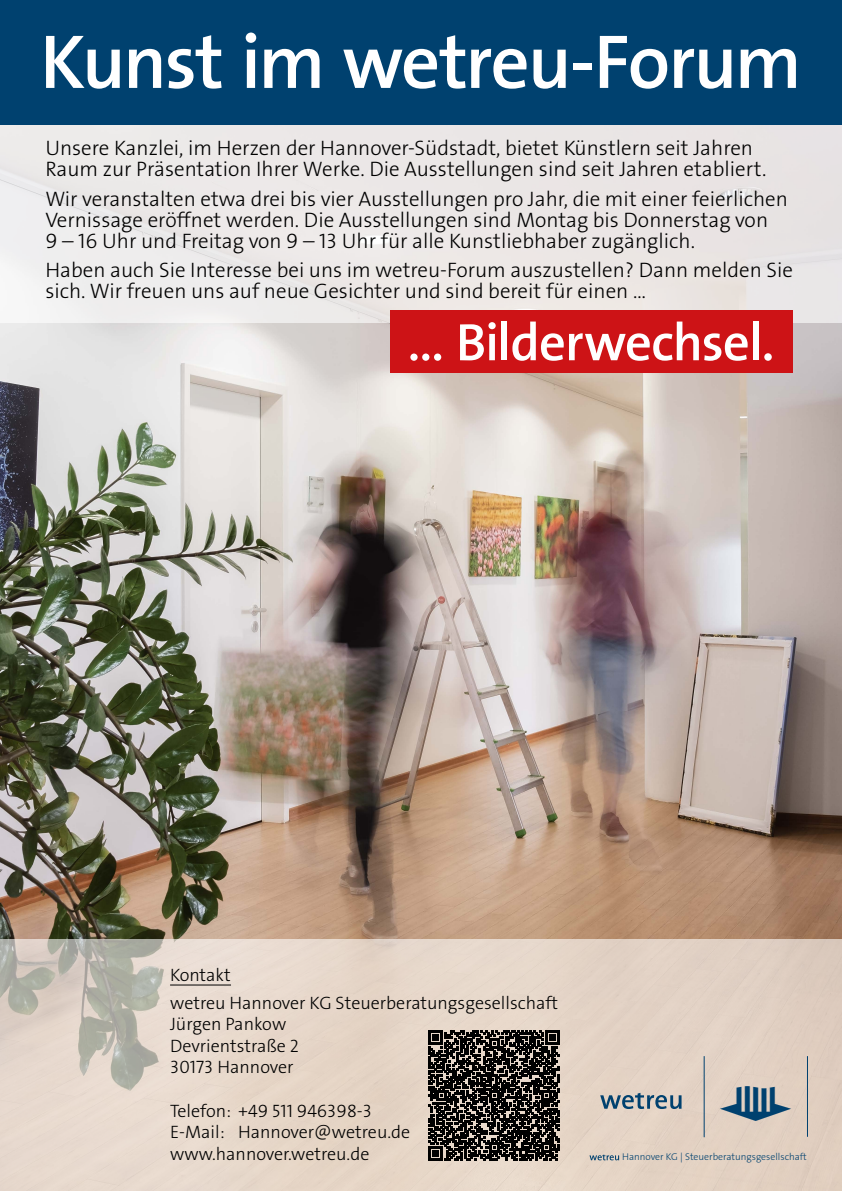
<style>
.page{position:relative;width:842px;height:1191px;background:#fff}
.page>*{position:absolute;margin:0;border:0;box-sizing:border-box;transform-origin:0 0}
.t1{font:700 77px "Wecon The Sans Basic";letter-spacing:-.03em;color:#fff}
.t2{font:700 53px "Wecon The Sans Basic";letter-spacing:-.02em;color:#fff}
.t3{font:49.4px "Wecon The Sans Basic";color:#00416f}
.t4{font:21px/21px "Wecon The Sans Basic";color:#000}
.t5{font:18px/21.6px "Wecon The Sans Basic";color:#000}
.t6{font:9.8px "Wecon The Sans Basic";color:#00416f}
</style>
<div class="page">
<img style="left:0;top:323px;width:842px;height:615px">
<svg style="left:0;top:938px;width:842px;height:253px;background:#e0d1c4"></svg>
<div style="left:0;top:0;width:842px;height:323px;background:#ece8e7"></div>
<hr style="left:170px;top:984px;width:61px;height:1px;background:#000">
<div style="left:0;top:0;width:842px;height:125px;background:#00416f"></div>
<div style="left:390px;top:310px;width:402px;height:63px;background:#cd1316"></div>
<svg style="left:600px;top:1092px;width:81px;height:17px"></svg>
<hr style="left:704px;top:1056px;width:1px;height:81px;background:#00416f">
<hr style="left:807px;top:1056px;width:1px;height:80px;background:#00416f">
<svg style="left:589px;top:1154px;width:30px;height:6px"></svg>
<svg style="left:429px;top:1030px;width:130px;height:130px;background:#373330"></svg>
<p class="t1" style="left:40px;top:21px;width:763px">Kunst im wetreu-Forum</p>
<p class="t4" style="left:45px;top:138px;width:722px">Unsere Kanzlei, im Herzen der Hannover-Südstadt, bietet Künstlern seit Jahren<br>Raum zur Präsentation Ihrer Werke. Die Ausstellungen sind seit Jahren etabliert.</p>
<p class="t4" style="left:45px;top:189px;width:744px">Wir veranstalten etwa drei bis vier Ausstellungen pro Jahr, die mit einer feierlichen<br>Vernissage eröffnet werden. Die Ausstellungen sind Montag bis Donnerstag von<br>9 – 16 Uhr und Freitag von 9 – 13 Uhr für alle Kunstliebhaber zugänglich.</p>
<p class="t4" style="left:45px;top:260px;width:749px">Haben auch Sie Interesse bei uns im wetreu-Forum auszustellen? Dann melden Sie sich. Wir freuen uns auf neue Gesichter und sind bereit für einen …</p>
<p class="t2" style="left:408px;top:314px;width:368px">… Bilderwechsel.</p>
<p class="t5" style="left:170px;top:965px;width:62px">Kontakt</p>
<p class="t5" style="left:170px;top:992px;width:389px">wetreu Hannover KG Steuerberatungsgesellschaft<br>Jürgen Pankow<br>Devrientstraße 2<br>30173 Hannover</p>
<p class="t5" style="left:170px;top:1100px;width:242px">Telefon: +49 511 946398-3<br>E-Mail: Hannover@wetreu.de www.hannover.wetreu.de</p>
<p class="t3" style="left:720px;top:1078px;width:73px">†</p>
<p class="t6" style="left:622px;top:1151px;width:186px">Hannover KG | Steuerberatungsgesellschaft</p>
</div>
